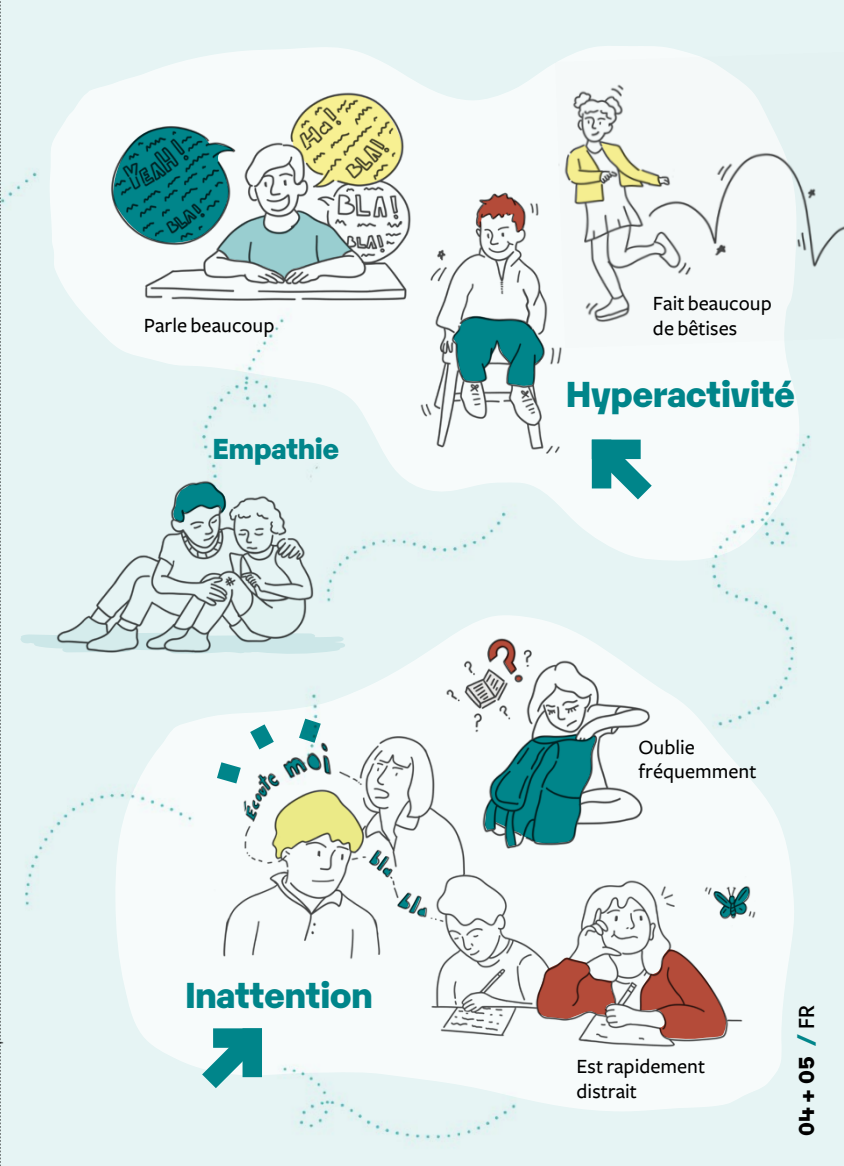
<style>
.page{position:relative;width:844px;height:1166px;background:#fff}
.page>*{position:absolute;margin:0;border:0;box-sizing:border-box;transform-origin:0 0}
.t1{font:900 35px "Karelia";color:#00858a}
.t2{font:900 28px "Karelia";color:#00858a}
.t3{font:500 21px/24.5px "Freight Sans";color:#000}
.t4{font:900 21px "Karelia";color:#000}
.s1{color:#00858a}
.s2{font-weight:500}
</style>
<div class="page">
<img style="left:1px;top:0;width:842px;height:1166px">
<svg style="left:181px;top:1010px;width:99px;height:99px"></svg>
<div style="left:213px;top:1028px;width:49px;height:20px;background:#00858a"></div>
<div style="left:242px;top:1028px;width:20px;height:49px;background:#00858a"></div>
<svg style="left:574px;top:422px;width:98px;height:98px"></svg>
<div style="left:591px;top:440px;width:20px;height:48px;background:#00858a"></div>
<div style="left:591px;top:440px;width:49px;height:19px;background:#00858a"></div>
<svg style="left:20px;top:593px;width:326px;height:62px"></svg>
<img style="left:30px;top:440px;width:303px;height:247px">
<svg style="left:0;top:0;width:1px;height:1166px"></svg>
<p class="t3" style="left:144px;top:313px;width:132px">Parle beaucoup</p>
<h2 class="t2" style="left:213px;top:427px;width:128px">Empathie</h2>
<h1 class="t1" style="left:185px;top:968px;width:189px">Inattention</h1>
<p class="t3" style="left:652px;top:291px;width:120px">Fait beaucoup de bêtises</p>
<h1 class="t1" style="left:566px;top:368px;width:230px">Hyperactivité</h1>
<p class="t3" style="left:638px;top:735px;width:120px">Oublie fréquemment</p>
<p class="t3" style="left:576px;top:1054px;width:130px">Est rapidement distrait</p>
<p class="t4" style="left:790px;top:1136px;width:133px;rotate:-90deg">04 + 05 <span class="s1">/</span> <span class="s2">FR</span></p>
</div>
